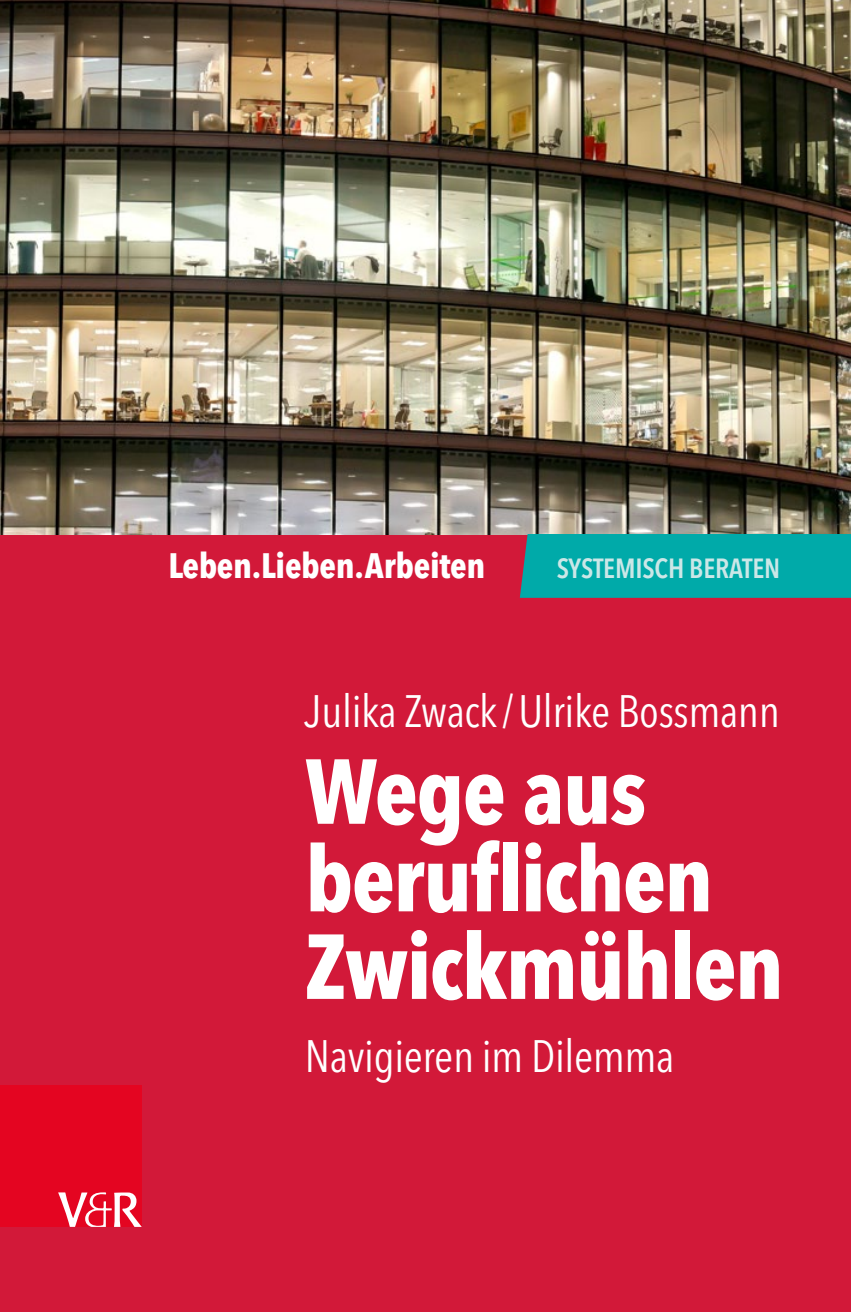
<style>
.page{position:relative;width:851px;height:1312px;background:#fff}
.page>*{position:absolute;margin:0;border:0;box-sizing:border-box;transform-origin:0 0}
.U1-Titel_auf_Fond{font:700 condensed 91px/87.5px "Avenir Next LT Pro";letter-spacing:-.02em;color:#fff}
.U1-Autor{font:condensed 45px "Avenir Next LT Pro";letter-spacing:-.01em;color:#fff}
.U1-Untertitel_auf_Fo{font:condensed 45px "Avenir Next LT Pro";letter-spacing:-.01em;color:#fff}
.U1-Untertitel{font:700 condensed 35px "Avenir Next LT Pro";letter-spacing:-.01em;color:#fff}
.U1-Untertitel-2{font:600 condensed 27.5px "Avenir Next LT Pro";letter-spacing:-.01em;color:#cbe7e7}
</style>
<div class="page">
<div style="left:0;top:0;width:850px;height:1311px;background:#d21939"></div>
<div style="left:0;top:1084px;width:142px;height:142px;background:#e40521"></div>
<svg style="left:58px;top:1192px;width:83px;height:34px"></svg>
<img style="left:0;top:0;width:850px;height:534px">
<div style="left:519px;top:534px;width:331px;height:63px;background:#00aaa9"></div>
<p class="U1-Untertitel" style="left:168px;top:544px;width:318px">Leben.Lieben.Arbeiten</p>
<p class="U1-Untertitel-2" style="left:556px;top:551px;width:225px">SYSTEMISCH BERATEN</p>
<p class="U1-Autor" style="left:304px;top:683px;width:476px">Julika Zwack /Ulrike Bossmann</p>
<p class="U1-Titel_auf_Fond" style="left:305px;top:747px;width:480px">Wege aus beruflichen<br>Zwickmühlen</p>
<p class="U1-Untertitel_auf_Fo" style="left:305px;top:1029px;width:371px">Navigieren im Dilemma</p>
</div>
